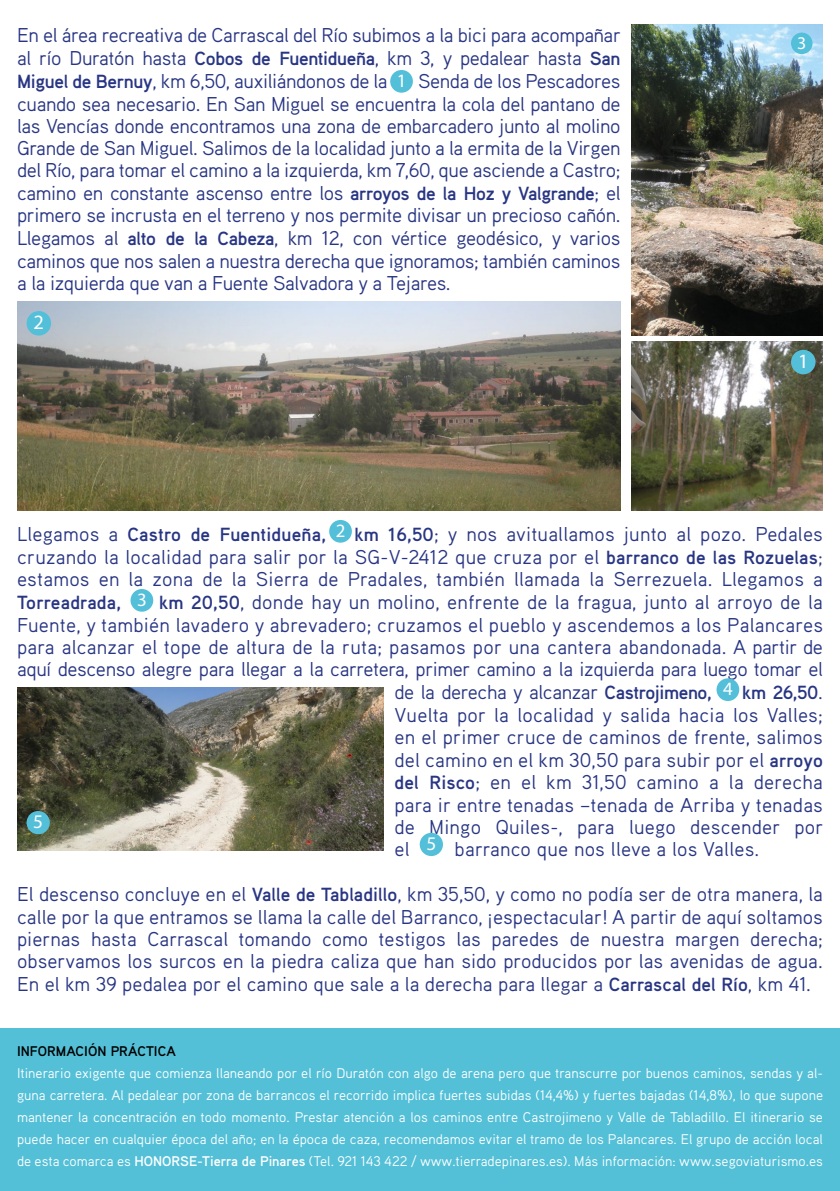
<style>
.page{position:relative;width:840px;height:1191px;background:#fff}
.page>*{position:absolute;margin:0;border:0;box-sizing:border-box;transform-origin:0 0}
.t1{font:20.4px "Myriad Pro";color:#fff}
.t2{font:20px/22.4px "Aaux Pro";color:#283583;text-align:justify}
.t3{font:20px "Aaux Pro";letter-spacing:-.02em;color:#283583}
.t4{font:19.4px "Myriad Pro";color:#fff}
.t5{font:700 19px "Aaux Pro";letter-spacing:.01em;color:#283583}
.t6{font:18.8px "Myriad Pro";color:#fff}
.t7{font:17.8px "Myriad Pro";color:#fff}
.t8{font:14px/22px "Aaux Pro";color:#fff;text-align:justify}
.t9{font:700 14px "Aaux Pro";color:#000}
.s1{font-weight:700;font-size:19px}
.s2{font-family:"Myriad Pro";font-size:18.8px;color:#fff}
.s3{font-weight:400;font-size:20px}
.s4{font-weight:700}
</style>
<div class="page">
<div style="left:0;top:1028px;width:839px;height:163px;background:#53c0d8"></div>
<img style="left:17px;top:301px;width:603px;height:209px">
<img style="left:631px;top:342px;width:191px;height:168px">
<img style="left:631px;top:24px;width:191px;height:311px">
<img style="left:17px;top:687px;width:366px;height:163px">
<div style="left:390px;top:70px;width:22px;height:23px;background:#54bfd9;border-radius:50%"></div>
<div style="left:329px;top:520px;width:22px;height:22px;background:#54bfd9;border-radius:50%"></div>
<div style="left:130px;top:589px;width:23px;height:22px;background:#54bfd9;border-radius:50%"></div>
<div style="left:419px;top:833px;width:23px;height:23px;background:#54bfd9;border-radius:50%"></div>
<div style="left:716px;top:678px;width:22px;height:23px;background:#54bfd9;border-radius:50%"></div>
<div style="left:790px;top:33px;width:22px;height:21px;background:#54bfd9;border-radius:50%"></div>
<div style="left:27px;top:311px;width:24px;height:24px;background:#54bfd9;border-radius:50%"></div>
<div style="left:790px;top:350px;width:25px;height:24px;background:#54bfd9;border-radius:50%"></div>
<div style="left:27px;top:811px;width:23px;height:23px;background:#54bfd9;border-radius:50%"></div>
<p class="t2" style="left:17px;top:23px;width:605px">En el área recreativa de Carrascal del Río subimos a la bici para acompañar al río Duratón hasta <span class="s1">Cobos de Fuentidueña</span>, km 3, y pedalear hasta <span class="s1">San Miguel de Bernuy</span>, km 6,50, auxiliándonos de la <span class="s2">1</span></p>
<p class="t2" style="left:17px;top:69px;width:604px;text-indent:401px">Senda de los Pescadores cuando sea necesario. En San Miguel se encuentra la cola del pantano de las Vencías donde encontramos una zona de embarcadero junto al molino Grande de San Miguel. Salimos de la localidad junto a la ermita de la Virgen del Río, para tomar el camino a la izquierda, km 7,60, que asciende a Castro; camino en constante ascenso entre los <span class="s1">arroyos de la Hoz y Valgrande</span>; el primero se incrusta en el terreno y nos permite divisar un precioso cañón.<br>Llegamos al <span class="s1">alto de la Cabeza</span>, km 12, con vértice geodésico, y varios caminos que nos salen a nuestra derecha que ignoramos; también caminos a la izquierda que van a Fuente Salvadora y a Tejares.</p>
<p class="t1" style="left:34px;top:310px;width:12px">2</p>
<p class="t7" style="left:796px;top:32px;width:11px">3</p>
<p class="t1" style="left:797px;top:349px;width:12px">1</p>
<p class="t6" style="left:335px;top:519px;width:11px">2</p>
<p class="t2" style="left:17px;top:522px;width:807px;text-indent:337px"><span class="s1">km 16,50</span>; y nos avituallamos junto al pozo. Pedales cruzando la localidad para salir por la SG-V-2412 que cruza por el <span class="s1">barranco de las Rozuelas</span>; estamos en la zona de la Sierra de Pradales, también llamada la Serrezuela. Llegamos a</p>
<p class="t5" style="left:17px;top:590px;width:106px">Torreadrada,</p>
<p class="t2" style="left:159px;top:590px;width:665px"><span class="s1">km 20,50</span>, donde hay un molino, enfrente de la fragua, junto al arroyo de la</p>
<p class="t2" style="left:17px;top:613px;width:807px">Fuente, y también lavadero y abrevadero; cruzamos el pueblo y ascendemos a los Palancares</p>
<p class="t2" style="left:17px;top:635px;width:806px">para alcanzar el tope de altura de la ruta; pasamos por una cantera abandonada. A partir de</p>
<p class="t3" style="left:17px;top:656px;width:807px">aquí descenso alegre para llegar a la carretera, primer camino a la izquierda para luego tomar el</p>
<p class="t3" style="left:394px;top:679px;width:319px">de la derecha y alcanzar <span class="s1">Castrojimeno,</span></p>
<p class="t5" style="left:741px;top:680px;width:82px">km 26,50<span class="s3">.</span></p>
<p class="t2" style="left:394px;top:703px;width:430px">Vuelta por la localidad y salida hacia los Valles; en el primer cruce de caminos de frente, salimos del camino en el km 30,50 para subir por el <span class="s1">arroyo del Risco</span>; en el km 31,50 camino a la derecha para ir entre tenadas –tenada de Arriba y tenadas de Mingo Quiles-, para luego descender por el</p>
<p class="t5" style="left:17px;top:522px;width:310px"><span class="s3">Llegamos a</span> Castro de Fuentidueña,</p>
<p class="t6" style="left:137px;top:588px;width:11px">3</p>
<p class="t6" style="left:722px;top:677px;width:11px">4</p>
<p class="t4" style="left:33px;top:810px;width:11px">5</p>
<p class="t4" style="left:426px;top:831px;width:11px">5</p>
<p class="t2" style="left:454px;top:837px;width:306px">barranco que nos lleve a los Valles.</p>
<p class="t2" style="left:17px;top:882px;width:807px">El descenso concluye en el <span class="s1">Valle de Tabladillo</span>, km 35,50, y como no podía ser de otra manera, la calle por la que entramos se llama la calle del Barranco, ¡espectacular! A partir de aquí soltamos piernas hasta Carrascal tomando como testigos las paredes de nuestra margen derecha; observamos los surcos en la piedra caliza que han sido producidos por las avenidas de agua.<br>En el km 39 pedalea por el camino que sale a la derecha para llegar a <span class="s1">Carrascal del Río</span>, km 41.</p>
<p class="t9" style="left:17px;top:1042px;width:160px">INFORMACIÓN PRÁCTICA</p>
<p class="t8" style="left:17px;top:1062px;width:807px">Itinerario exigente que comienza llaneando por el río Duratón con algo de arena pero que transcurre por buenos caminos, sendas y al&shy;guna carretera. Al pedalear por zona de barrancos el recorrido implica fuertes subidas (14,4%) y fuertes bajadas (14,8%), lo que supone mantener la concentración en todo momento. Prestar atención a los caminos entre Castrojimeno y Valle de Tabladillo. El itinerario se puede hacer en cualquier época del año; en la época de caza, recomendamos evitar el tramo de los Palancares. El grupo de acción local de esta comarca es <span class="s4">HONORSE-Tierra de Pinares</span> (Tel. 921 143 422 / www.tierradepinares.es). Más información: www.segoviaturismo.es</p>
</div>
